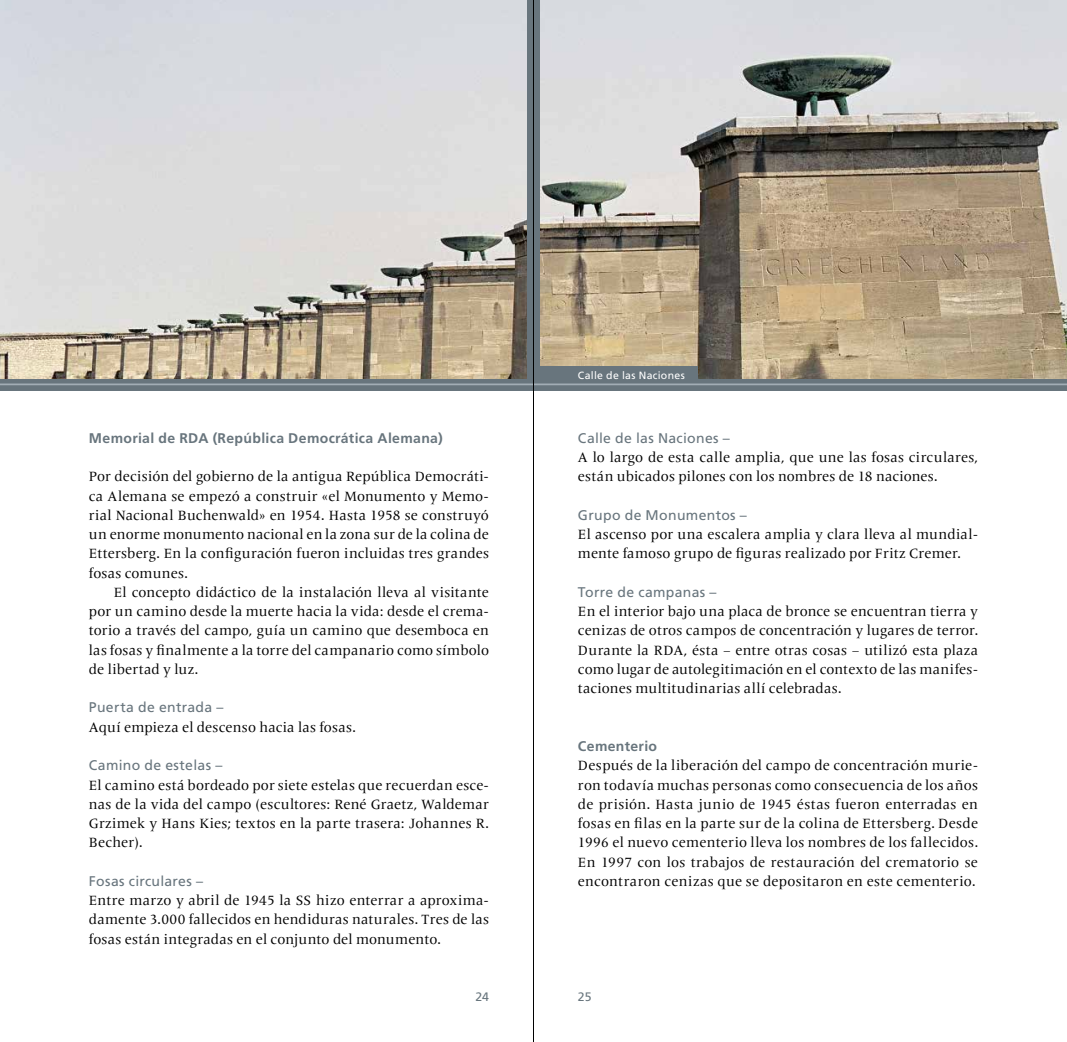
<style>
.page{position:relative;width:1067px;height:1042px;background:#fff}
.page>*{position:absolute;margin:0;border:0;box-sizing:border-box;transform-origin:0 0}
.t1{font:14px/19.2px "Frutiger Serif LT Pro";letter-spacing:.015em;color:#000;text-align:justify}
.t2{font:14px "Frutiger LT";letter-spacing:.025em;color:#68757d}
.t3{font:700 14px "Frutiger LT";letter-spacing:.025em;color:#68757d}
.t4{font:12.25px "Frutiger LT";color:#68757d}
.t5{font:10.5px "Frutiger LT";letter-spacing:.035em;color:#fff}
</style>
<div class="page">
<div style="left:0;top:0;width:1067px;height:390px;background:#68757d"></div>
<hr style="left:0;top:383px;width:1067px;height:2px;background:#a2adb5">
<img style="left:540px;top:0;width:527px;height:378px">
<div style="left:538px;top:366px;width:160px;height:15px;background:#68757d"></div>
<img style="left:0;top:0;width:527px;height:378px">
<hr style="left:533px;top:0;width:1px;height:1042px;background:#000">
<p class="t3" style="left:89px;top:430px;width:355px">Memorial de RDA (República Democrática Alemana)</p>
<p class="t1" style="left:89px;top:467px;width:401px">Por decisión del gobierno de la antigua República Democráti&shy;ca Alemana se empezó a construir «el Monumento y Memo&shy;rial Nacional Buchenwald» en 1954. Hasta 1958 se construyó un enorme monumento nacional en la zona sur de la colina de Ettersberg. En la configuración fueron incluidas tres grandes fosas comunes.</p>
<p class="t1" style="left:89px;top:583px;width:401px;text-indent:25px">El concepto didáctico de la instalación lleva al visitante por un camino desde la muerte hacia la vida: desde el crema&shy;torio a través del campo, guía un camino que desemboca en las fosas y finalmente a la torre del campanario como símbolo de libertad y luz.</p>
<p class="t2" style="left:89px;top:699px;width:136px">Puerta de entrada –</p>
<p class="t1" style="left:89px;top:717px;width:268px">Aquí empieza el descenso hacia las fosas.</p>
<p class="t2" style="left:89px;top:757px;width:135px">Camino de estelas –</p>
<p class="t1" style="left:89px;top:775px;width:401px">El camino está bordeado por siete estelas que recuerdan esce&shy;nas de la vida del campo (escultores: René Graetz, Waldemar Grzimek y Hans Kies; textos en la parte trasera: Johannes R.<br>Becher).</p>
<p class="t2" style="left:89px;top:872px;width:116px">Fosas circulares –</p>
<p class="t1" style="left:89px;top:891px;width:401px">Entre marzo y abril de 1945 la SS hizo enterrar a aproxima&shy;damente 3.000 fallecidos en hendiduras naturales. Tres de las fosas están integradas en el conjunto del monumento.</p>
<p class="t5" style="left:578px;top:369px;width:108px">Calle de las Naciones</p>
<p class="t2" style="left:578px;top:430px;width:153px">Calle de las Naciones –</p>
<p class="t1" style="left:578px;top:448px;width:401px">A lo largo de esta calle amplia, que une las fosas circulares, están ubicados pilones con los nombres de 18 naciones.</p>
<p class="t2" style="left:578px;top:507px;width:170px">Grupo de Monumentos –</p>
<p class="t1" style="left:578px;top:525px;width:401px">El ascenso por una escalera amplia y clara lleva al mundial&shy;mente famoso grupo de figuras realizado por Fritz Cremer.</p>
<p class="t2" style="left:578px;top:584px;width:140px">Torre de campanas –</p>
<p class="t1" style="left:578px;top:602px;width:401px">En el interior bajo una placa de bronce se encuentran tierra y cenizas de otros campos de concentración y lugares de terror.<br>Durante la RDA, ésta – entre otras cosas – utilizó esta plaza como lugar de autolegitimación en el contexto de las manifes&shy;taciones multitudinarias allí celebradas.</p>
<p class="t3" style="left:578px;top:738px;width:81px">Cementerio</p>
<p class="t1" style="left:578px;top:756px;width:402px">Después de la liberación del campo de concentración murie&shy;ron todavía muchas personas como consecuencia de los años de prisión. Hasta junio de 1945 éstas fueron enterradas en fosas en filas en la parte sur de la colina de Ettersberg. Desde 1996 el nuevo cementerio lleva los nombres de los fallecidos.<br>En 1997 con los trabajos de restauración del crematorio se encontraron cenizas que se depositaron en este cementerio.</p>
<p class="t4" style="left:475px;top:990px;width:15px">24</p>
<p class="t4" style="left:578px;top:990px;width:15px">25</p>
</div>
